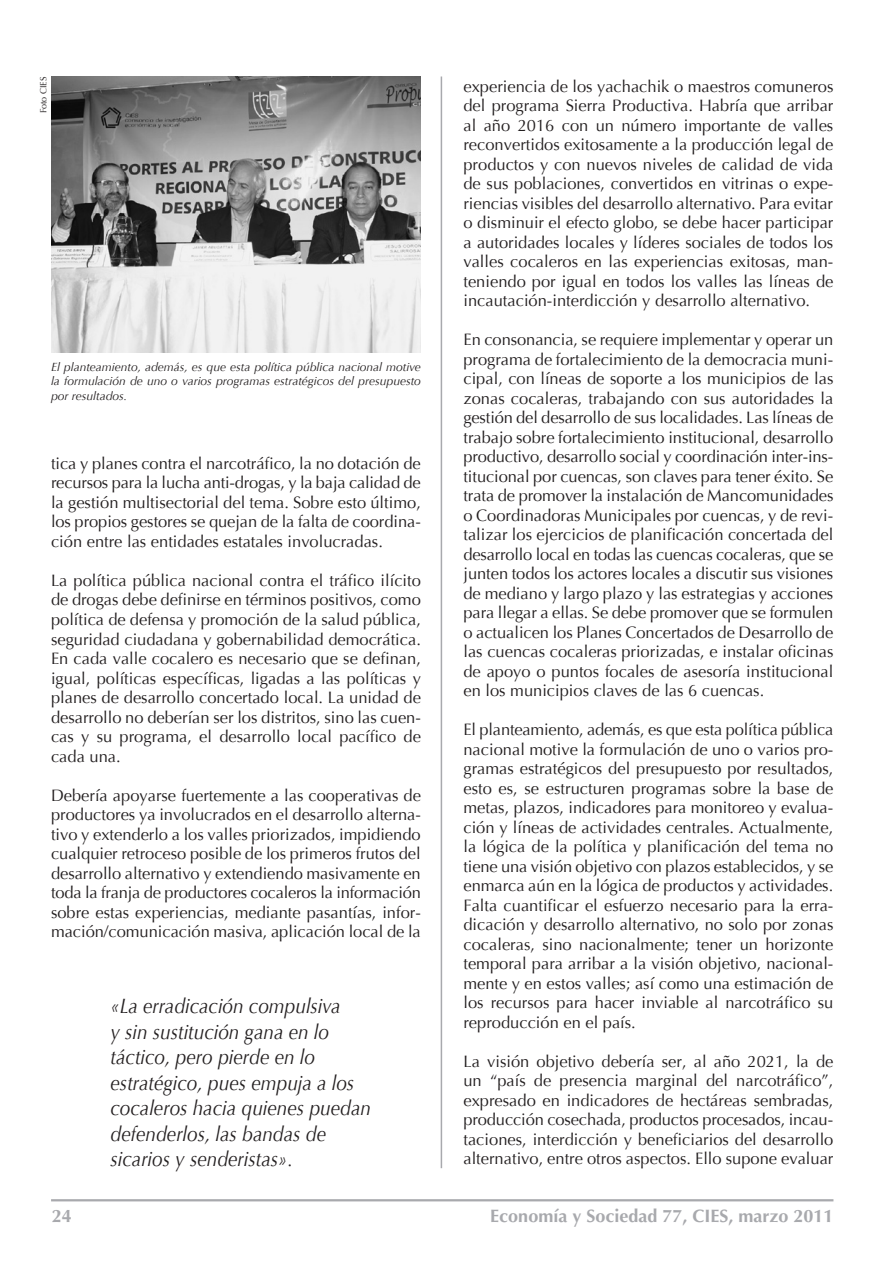
<style>
.page{position:relative;width:893px;height:1263px;background:#fff}
.page>*{position:absolute;margin:0;border:0;box-sizing:border-box;transform-origin:0 0}
.sumillas{font:italic 21px/25.5px "Optima";color:#231f20;scale:.9 1}
.t1{font:700 18px "Optima LH East A";color:#a8a9ad}
.t2{font:16.5px/19.5px "Optima";color:#231f20;text-align:justify}
.t3{font:italic 12px/14.2px "Optima";color:#231f20;text-align:justify}
.t4{font:9px "Optima";color:#231f20}
</style>
<div class="page">
<hr style="left:51px;top:1199px;width:782px;height:2px;background:#a8a9ad">
<hr style="left:441px;top:77px;width:1px;height:1091px;background:#a8a9ad">
<img style="left:51px;top:77px;width:370px;height:276px">
<p class="t4" style="left:38px;top:113px;width:38px;rotate:-90deg">Foto CIES</p>
<p class="t3" style="left:51px;top:360px;width:371px">El planteamiento, además, es que esta política pública nacional motive la formulación de uno o varios programas estratégicos del presupuesto por resultados.</p>
<p class="t2" style="left:51px;top:454px;width:371px">tica y planes contra el narcotráfico, la no dotación de recursos para la lucha anti-drogas, y la baja calidad de la gestión multisectorial del tema. Sobre esto último, los propios gestores se quejan de la falta de coordina&shy;ción entre las entidades estatales involucradas.</p>
<p class="t2" style="left:51px;top:571px;width:371px">La política pública nacional contra el tráfico ilícito de drogas debe definirse en términos positivos, como política de defensa y promoción de la salud pública, seguridad ciudadana y gobernabilidad democrática.<br>En cada valle cocalero es necesario que se definan, igual, políticas específicas, ligadas a las políticas y planes de desarrollo concertado local. La unidad de desarrollo no deberían ser los distritos, sino las cuen&shy;cas y su programa, el desarrollo local pacífico de cada una.</p>
<p class="t2" style="left:51px;top:785px;width:371px">Debería apoyarse fuertemente a las cooperativas de productores ya involucrados en el desarrollo alterna&shy;tivo y extenderlo a los valles priorizados, impidiendo cualquier retroceso posible de los primeros frutos del desarrollo alternativo y extendiendo masivamente en toda la franja de productores cocaleros la información sobre estas experiencias, mediante pasantías, infor&shy;mación/comunicación masiva, aplicación local de la</p>
<p class="sumillas" style="left:111px;top:993px;width:291px">«La erradicación compulsiva<br>y sin sustitución gana en lo táctico, pero pierde en lo estratégico, pues empuja a los cocaleros hacia quienes puedan defenderlos, las bandas de sicarios y senderistas».</p>
<p class="t2" style="left:463px;top:77px;width:371px">experiencia de los yachachik o maestros comuneros del programa Sierra Productiva. Habría que arribar al año 2016 con un número importante de valles reconvertidos exitosamente a la producción legal de productos y con nuevos niveles de calidad de vida de sus poblaciones, convertidos en vitrinas o expe&shy;riencias visibles del desarrollo alternativo. Para evitar o disminuir el efecto globo, se debe hacer participar a autoridades locales y líderes sociales de todos los valles cocaleros en las experiencias exitosas, man&shy;teniendo por igual en todos los valles las líneas de incautación-interdicción y desarrollo alternativo.</p>
<p class="t2" style="left:463px;top:330px;width:372px">En consonancia, se requiere implementar y operar un programa de fortalecimiento de la democracia muni&shy;cipal, con líneas de soporte a los municipios de las zonas cocaleras, trabajando con sus autoridades la gestión del desarrollo de sus localidades. Las líneas de trabajo sobre fortalecimiento institucional, desarrollo productivo, desarrollo social y coordinación inter-ins&shy;titucional por cuencas, son claves para tener éxito. Se trata de promover la instalación de Mancomunidades o Coordinadoras Municipales por cuencas, y de revi&shy;talizar los ejercicios de planificación concertada del desarrollo local en todas las cuencas cocaleras, que se junten todos los actores locales a discutir sus visiones de mediano y largo plazo y las estrategias y acciones para llegar a ellas. Se debe promover que se formulen o actualicen los Planes Concertados de Desarrollo de las cuencas cocaleras priorizadas, e instalar oficinas de apoyo o puntos focales de asesoría institucional en los municipios claves de las 6 cuencas.</p>
<p class="t2" style="left:463px;top:720px;width:371px">El planteamiento, además, es que esta política pública nacional motive la formulación de uno o varios pro&shy;gramas estratégicos del presupuesto por resultados, esto es, se estructuren programas sobre la base de metas, plazos, indicadores para monitoreo y evalua&shy;ción y líneas de actividades centrales. Actualmente, la lógica de la política y planificación del tema no tiene una visión objetivo con plazos establecidos, y se enmarca aún en la lógica de productos y actividades.<br>Falta cuantificar el esfuerzo necesario para la erra&shy;dicación y desarrollo alternativo, no solo por zonas cocaleras, sino nacionalmente; tener un horizonte temporal para arribar a la visión objetivo, nacional&shy;mente y en estos valles; así como una estimación de los recursos para hacer inviable al narcotráfico su reproducción en el país.</p>
<p class="t2" style="left:463px;top:1052px;width:371px">La visión objetivo debería ser, al año 2021, la de un “país de presencia marginal del narcotráfico”, expresado en indicadores de hectáreas sembradas, producción cosechada, productos procesados, incau&shy;taciones, interdicción y beneficiarios del desarrollo alternativo, entre otros aspectos. Ello supone evaluar</p>
<p class="t1" style="left:52px;top:1204px;width:22px">24</p>
<p class="t1" style="left:490px;top:1204px;width:345px">Economía y Sociedad 77, CIES, marzo 2011</p>
</div>
